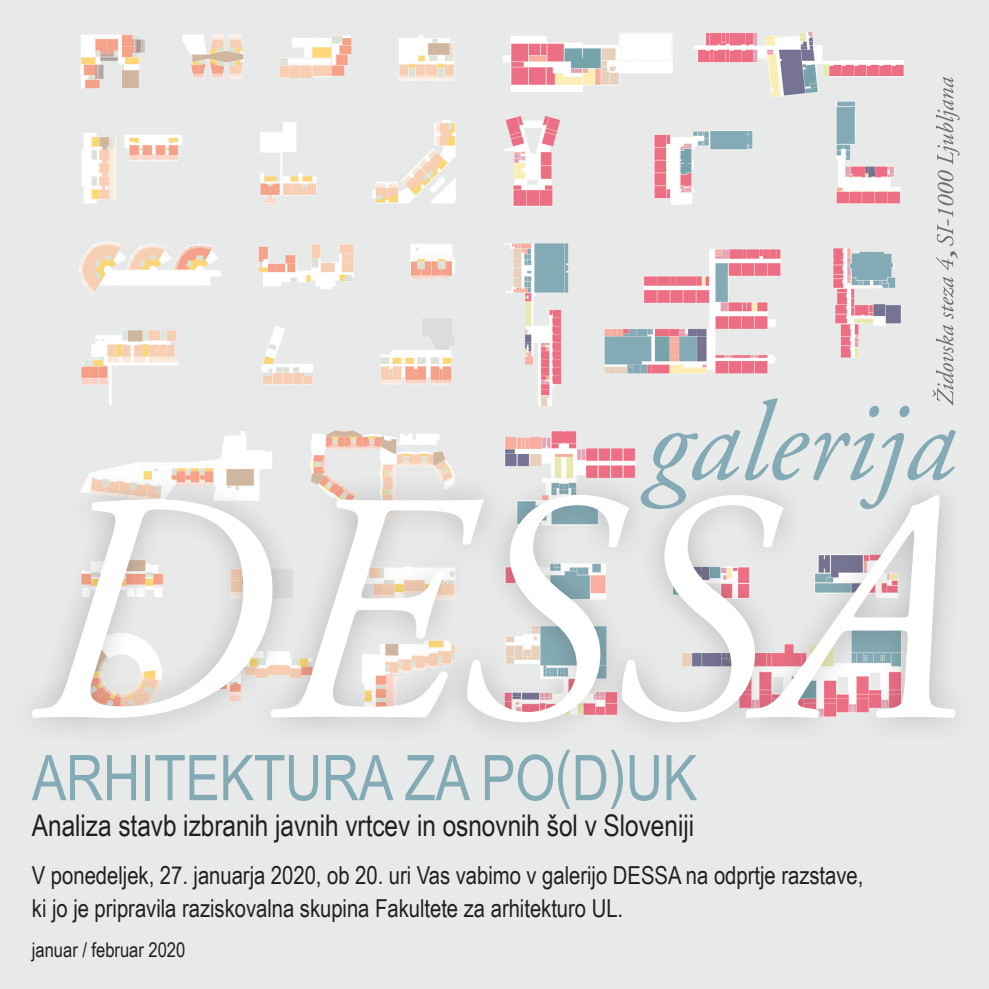
<style>
.page{position:relative;width:989px;height:989px;background:#fff}
.page>*{position:absolute;margin:0;border:0;box-sizing:border-box;transform-origin:0 0}
.t1{font:63px "Arial Narrow";letter-spacing:-.005em;color:#84abb5}
.t2{font:29.7px "Arial Narrow";color:#231f20}
.t3{font:24.75px/32.4px "Arial Narrow";color:#231f20}
.t4{font:20.25px "Arial Narrow";color:#231f20}
</style>
<div class="page">
<img style="left:11px;top:0;width:966px;height:989px">
<svg style="left:941px;top:277px;width:12px;height:42px"></svg>
<svg style="left:935px;top:77px;width:24px;height:193px;background:#d4d6d5"></svg>
<div style="left:6px;top:467px;width:975px;height:282px;background:#231f20;opacity:.25"></div>
<svg style="left:31px;top:499px;width:241px;height:219px;fill:#e8eae9"></svg>
<svg style="left:270px;top:499px;width:196px;height:218px"></svg>
<svg style="left:466px;top:325px;width:489px;height:397px"></svg>
<h1 class="t1" style="left:32px;top:731px;width:667px">ARHITEKTURA ZA PO(D)UK</h1>
<p class="t2" style="left:32px;top:804px;width:664px">Analiza stavb izbranih javnih vrtcev in osnovnih šol v Sloveniji</p>
<p class="t3" style="left:32px;top:858px;width:833px">V ponedeljek, 27. januarja 2020, ob 20. uri Vas vabimo v galerijo DESSA na odprtje razstave, ki jo je pripravila raziskovalna skupina Fakultete za arhitekturo UL.</p>
<p class="t4" style="left:32px;top:935px;width:155px">januar / februar 2020</p>
</div>
